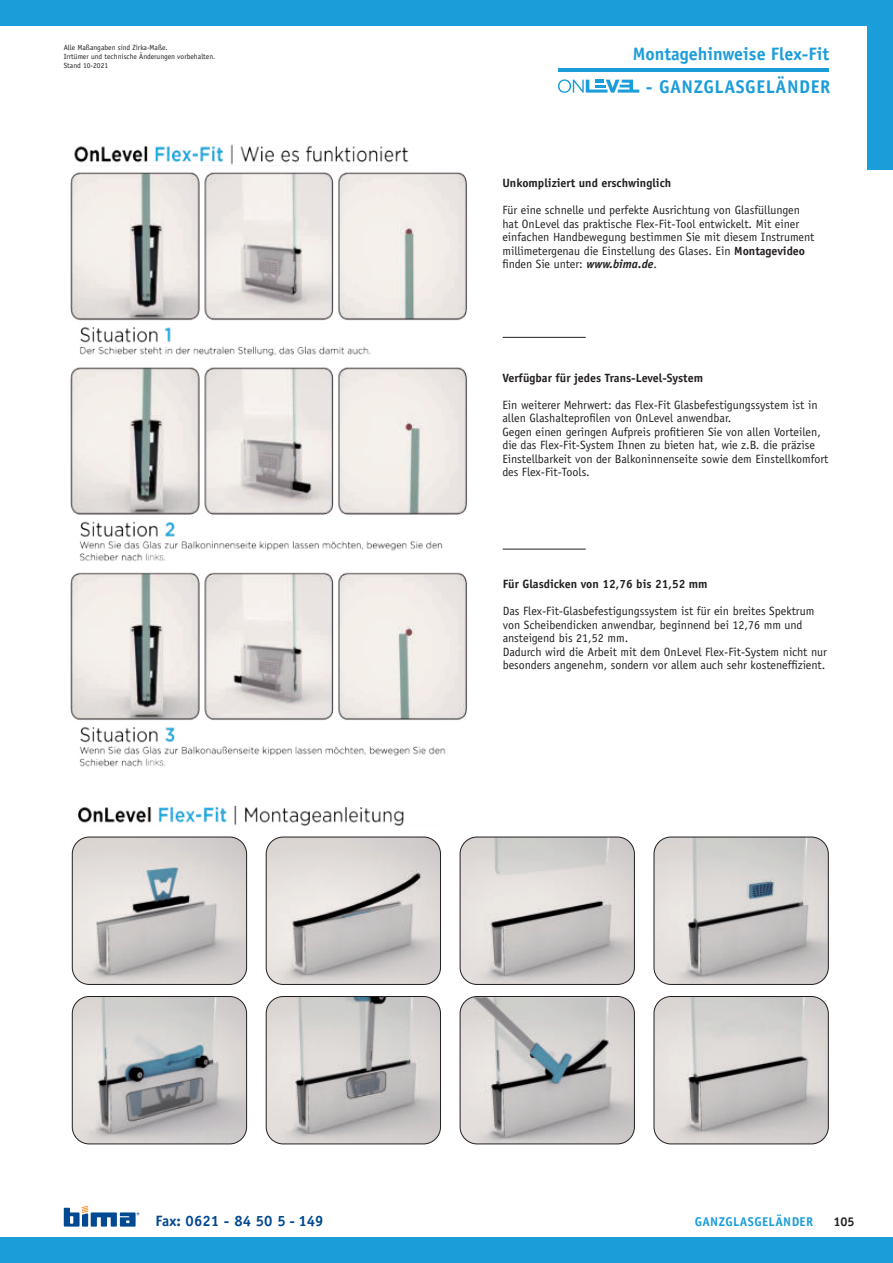
<style>
.page{position:relative;width:893px;height:1263px;background:#fff}
.page>*{position:absolute;margin:0;border:0;box-sizing:border-box;transform-origin:0 0}
.t1{font:700 18.45px "Officina Sans";letter-spacing:.03em;color:#1b9dd9}
.t2{font:700 18px "Officina Sans";color:#1b9dd9}
.t3{font:700 15px "Officina Sans";color:#014990}
.t4{font:700 12.75px "Officina Sans";letter-spacing:.03em;color:#1b9dd9}
.t5{font:700 12.75px "Officina Sans";color:#231f20}
.t6{font:12px/13.5px "Officina Sans";color:#231f20}
.t7{font:700 12px "Officina Sans";color:#231f20}
.t8{font:7.5px/9px "Officina Sans";color:#231f20}
.s1{font-weight:700}
.s2{font-weight:700;font-style:italic}
</style>
<div class="page">
<div style="left:0;top:0;width:893px;height:25px;background:#1b9dd9"></div>
<div style="left:867px;top:0;width:26px;height:170px;background:#1b9dd9"></div>
<div style="left:0;top:1237px;width:893px;height:26px;background:#1b9dd9"></div>
<svg style="left:558px;top:79px;width:81px;height:14px"></svg>
<hr style="left:558px;top:69px;width:271px;height:3px;background:#1b9dd9">
<svg style="left:64px;top:1206px;width:75px;height:20px"></svg>
<hr style="left:503px;top:337px;width:83px;height:1px;background:#231f20">
<hr style="left:503px;top:549px;width:83px;height:1px;background:#231f20">
<img style="left:72px;top:837px;width:175px;height:147px">
<div style="left:72px;top:837px;width:175px;height:148px;border:1px solid #231f20;border-radius:17px"></div>
<img style="left:266px;top:837px;width:174px;height:147px">
<div style="left:266px;top:837px;width:175px;height:148px;border:1px solid #231f20;border-radius:17px"></div>
<img style="left:460px;top:837px;width:174px;height:147px">
<div style="left:460px;top:837px;width:175px;height:148px;border:1px solid #231f20;border-radius:17px"></div>
<img style="left:654px;top:837px;width:174px;height:147px">
<div style="left:654px;top:837px;width:174px;height:148px;border:1px solid #231f20;border-radius:17px"></div>
<img style="left:72px;top:996px;width:175px;height:148px">
<div style="left:72px;top:996px;width:175px;height:148px;border:1px solid #231f20;border-radius:17px"></div>
<img style="left:266px;top:996px;width:174px;height:148px">
<div style="left:266px;top:996px;width:175px;height:148px;border:1px solid #231f20;border-radius:17px"></div>
<img style="left:460px;top:997px;width:174px;height:147px">
<div style="left:460px;top:996px;width:175px;height:148px;border:1px solid #231f20;border-radius:17px"></div>
<img style="left:654px;top:996px;width:174px;height:148px">
<div style="left:654px;top:996px;width:174px;height:148px;border:1px solid #231f20;border-radius:17px"></div>
<img style="left:77px;top:805px;width:327px;height:20px">
<img style="left:70px;top:367px;width:397px;height:195px">
<img style="left:74px;top:144px;width:335px;height:21px">
<img style="left:70px;top:172px;width:397px;height:184px">
<img style="left:70px;top:572px;width:397px;height:195px">
<p class="t8" style="left:64px;top:43px;width:153px">Alle Maßangaben sind Zirka-Maße.<br>Irrtümer und technische Änderungen vorbehalten.<br>Stand 10-2021</p>
<h2 class="t2" style="left:633px;top:43px;width:198px">Montagehinweise Flex-Fit</h2>
<h1 class="t1" style="left:646px;top:76px;width:186px">- GANZGLASGELÄNDER</h1>
<p class="t7" style="left:502px;top:176px;width:170px">Unkompliziert und erschwinglich</p>
<p class="t6" style="left:502px;top:204px;width:313px">Für eine schnelle und perfekte Ausrichtung von Glasfüllungen hat OnLevel das praktische Flex-Fit-Tool entwickelt. Mit einer einfachen Handbewegung bestimmen Sie mit diesem Instrument millimetergenau die Einstellung des Glases. Ein <span class="s1">Montagevideo </span>finden Sie unter: <span class="s2">www.bima.de</span>.</p>
<p class="t7" style="left:502px;top:371px;width:202px">Verfügbar für jedes Trans-Level-System</p>
<p class="t6" style="left:502px;top:398px;width:327px">Ein weiterer Mehrwert: das Flex-Fit Glasbefestigungssystem ist in allen Glashalteprofilen von OnLevel anwendbar.<br>Gegen einen geringen Aufpreis profitieren Sie von allen Vorteilen, die das Flex-Fit-System Ihnen zu bieten hat, wie z.B. die präzise Einstellbarkeit von der Balkoninnenseite sowie dem Einstellkomfort des Flex-Fit-Tools.</p>
<p class="t7" style="left:503px;top:577px;width:206px">Für Glasdicken von 12,76 bis 21,52 mm</p>
<p class="t6" style="left:503px;top:604px;width:326px">Das Flex-Fit-Glasbefestigungssystem ist für ein breites Spektrum von Scheibendicken anwendbar, beginnend bei 12,76 mm und ansteigend bis 21,52 mm.<br>Dadurch wird die Arbeit mit dem OnLevel Flex-Fit-System nicht nur besonders angenehm, sondern vor allem auch sehr kosteneffizient.</p>
<p class="t3" style="left:155px;top:1212px;width:169px">Fax: 0621 - 84 50 5 - 149</p>
<p class="t4" style="left:695px;top:1214px;width:120px">GANZGLASGELÄNDER</p>
<p class="t5" style="left:833px;top:1215px;width:23px">105</p>
</div>
